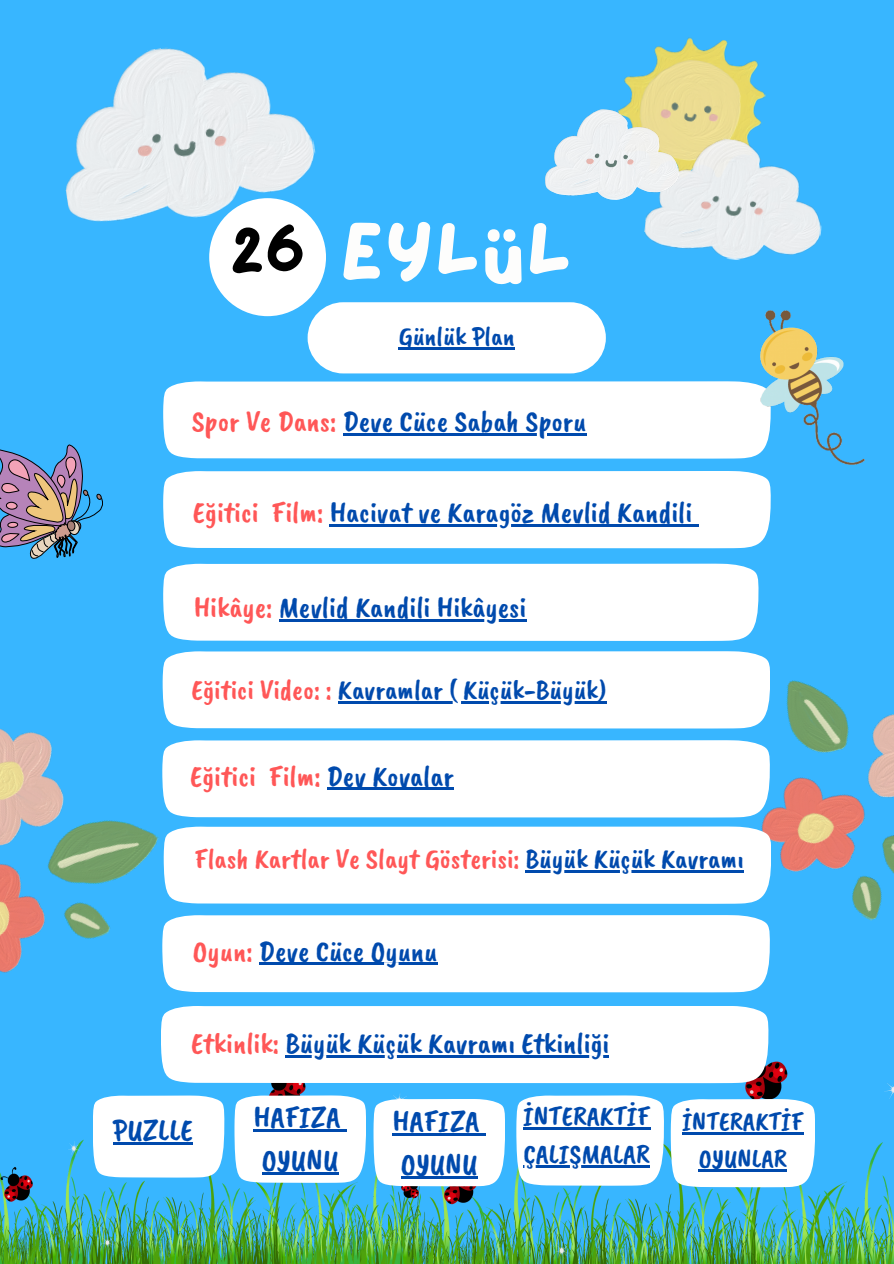
<style>
.page{position:relative;width:894px;height:1264px;background:#fff}
.page>*{position:absolute;margin:0;border:0;box-sizing:border-box;transform-origin:0 0}
.t1{font:82.95px "Lazydog";color:#fdfdfc}
.t2{font:57px "Lazydog";color:#000}
.t3{font:30.75px "Caveat Brush";color:#004aad}
.t4{font:30px "Caveat Brush";color:#004aad}
.t5{font:30px "Caveat Brush";color:#ff5757}
.t6{font:28.5px "Caveat Brush";color:#ff5757}
.t7{font:28.5px "Caveat Brush";color:#004aad}
.t8{font:27.75px "Caveat Brush";color:#004aad}
.t9{font:27px "Caveat Brush";color:#004aad}
.t10{font:26.55px "Caveat Brush";color:#004aad}
.s1{color:#ff5757}
.s2{color:#004aad}
</style>
<div class="page">
<div style="left:0;top:0;width:893px;height:1263px;background:#38b6ff"></div>
<img style="left:65px;top:47px;width:257px;height:187px">
<img style="left:618px;top:37px;width:148px;height:95px">
<img style="left:644px;top:132px;width:178px;height:128px">
<img style="left:545px;top:110px;width:133px;height:90px">
<div style="left:209px;top:198px;width:117px;height:118px;background:#fff;border-radius:50%"></div>
<div style="left:307px;top:302px;width:298px;height:71px;background:#fff;border-radius:36px"></div>
<hr style="left:398px;top:347px;width:116px;height:2px;background:#004aad">
<div style="left:185px;top:915px;width:584px;height:77px;background:#fff"></div>
<img style="left:420px;top:1061px;width:473px;height:202px">
<svg style="left:670px;top:1099px;width:144px;height:88px;background:#f1f8fd"></svg>
<img style="left:0;top:1083px;width:420px;height:180px">
<hr style="left:681px;top:1132px;width:122px;height:2px;background:#004aad">
<hr style="left:698px;top:1169px;width:88px;height:2px;background:#004aad">
<svg style="left:516px;top:1095px;width:147px;height:90px;background:#f1f8fc"></svg>
<div style="left:161px;top:1006px;width:607px;height:77px;background:#fff"></div>
<div style="left:163px;top:651px;width:545px;height:77px;background:#fff"></div>
<img style="left:708px;top:651px;width:185px;height:306px">
<img style="left:0;top:680px;width:185px;height:333px">
<div style="left:163px;top:381px;width:597px;height:77px;background:#fff"></div>
<div style="left:163px;top:471px;width:607px;height:77px;background:#fff"></div>
<div style="left:164px;top:826px;width:607px;height:77px;background:#fff"></div>
<div style="left:93px;top:1095px;width:131px;height:82px;background:#fff"></div>
<svg style="left:0;top:445px;width:103px;height:114px"></svg>
<img style="left:760px;top:310px;width:104px;height:154px">
<hr style="left:113px;top:1142px;width:80px;height:2px;background:#004aad">
<hr style="left:523px;top:1127px;width:127px;height:2px;background:#004aad">
<hr style="left:523px;top:1165px;width:126px;height:2px;background:#004aad">
<svg style="left:234px;top:1095px;width:132px;height:87px;background:#edf5fb"></svg>
<hr style="left:262px;top:1172px;width:76px;height:2px;background:#004aad">
<div style="left:163px;top:563px;width:595px;height:78px;background:#fff"></div>
<hr style="left:342px;top:433px;width:244px;height:3px;background:#004aad">
<hr style="left:329px;top:524px;width:363px;height:2px;background:#004aad">
<svg style="left:692px;top:524px;width:6px;height:2px"></svg>
<hr style="left:285px;top:1055px;width:324px;height:2px;background:#004aad">
<hr style="left:259px;top:962px;width:178px;height:3px;background:#004aad">
<hr style="left:279px;top:619px;width:247px;height:2px;background:#004aad">
<hr style="left:338px;top:701px;width:268px;height:2px;background:#004aad">
<div style="left:162px;top:740px;width:607px;height:77px;background:#fff"></div>
<hr style="left:327px;top:787px;width:126px;height:3px;background:#004aad">
<hr style="left:525px;top:870px;width:218px;height:2px;background:#004aad">
<svg style="left:373px;top:1098px;width:132px;height:88px;background:#ebf5fc"></svg>
<hr style="left:401px;top:1175px;width:76px;height:3px;background:#004aad">
<p class="t2" style="left:230px;top:225px;width:77px">26</p>
<p class="t1" style="left:339px;top:213px;width:235px">eylül</p>
<p class="t9" style="left:398px;top:319px;width:117px">Günlük Plan</p>
<p class="t4" style="left:192px;top:402px;width:396px"><span class="s1">Spor Ve Dans:</span> Deve Cüce Sabah Sporu</p>
<p class="t4" style="left:193px;top:493px;width:500px"><span class="s1">Eğitici Film:</span> Hacivat ve Karagöz Mevlid Kandili</p>
<p class="t4" style="left:194px;top:588px;width:334px"><span class="s1">Hikâye:</span> Mevlid Kandili Hikâyesi</p>
<p class="t7" style="left:191px;top:671px;width:416px"><span class="s1">Eğitici Video: :</span> Kavramlar ( Küçük-Büyük)</p>
<p class="t5" style="left:190px;top:756px;width:265px">Eğitici Film: <span class="s2">Dev Kovalar</span></p>
<p class="t6" style="left:194px;top:840px;width:550px">Flash Kartlar Ve Slayt Gösterisi: <span class="s2">Büyük Küçük Kavramı</span></p>
<p class="t4" style="left:193px;top:931px;width:246px"><span class="s1">Oyun:</span> Deve Cüce Oyunu</p>
<p class="t4" style="left:191px;top:1024px;width:419px"><span class="s1">Etkinlik:</span> Büyük Küçük Kavramı Etkinliği</p>
<p class="t3" style="left:113px;top:1110px;width:81px">PUZLLE</p>
<p class="t3" style="left:253px;top:1097px;width:89px">HAFIZA</p>
<p class="t3" style="left:262px;top:1140px;width:78px">OYUNU</p>
<p class="t3" style="left:392px;top:1101px;width:89px">HAFIZA</p>
<p class="t3" style="left:401px;top:1144px;width:78px">OYUNU</p>
<p class="t8" style="left:523px;top:1098px;width:129px">İNTERAKTİF</p>
<p class="t8" style="left:523px;top:1136px;width:128px">ÇALIŞMALAR</p>
<p class="t10" style="left:681px;top:1104px;width:123px">İNTERAKTİF</p>
<p class="t10" style="left:698px;top:1141px;width:90px">OYUNLAR</p>
</div>
